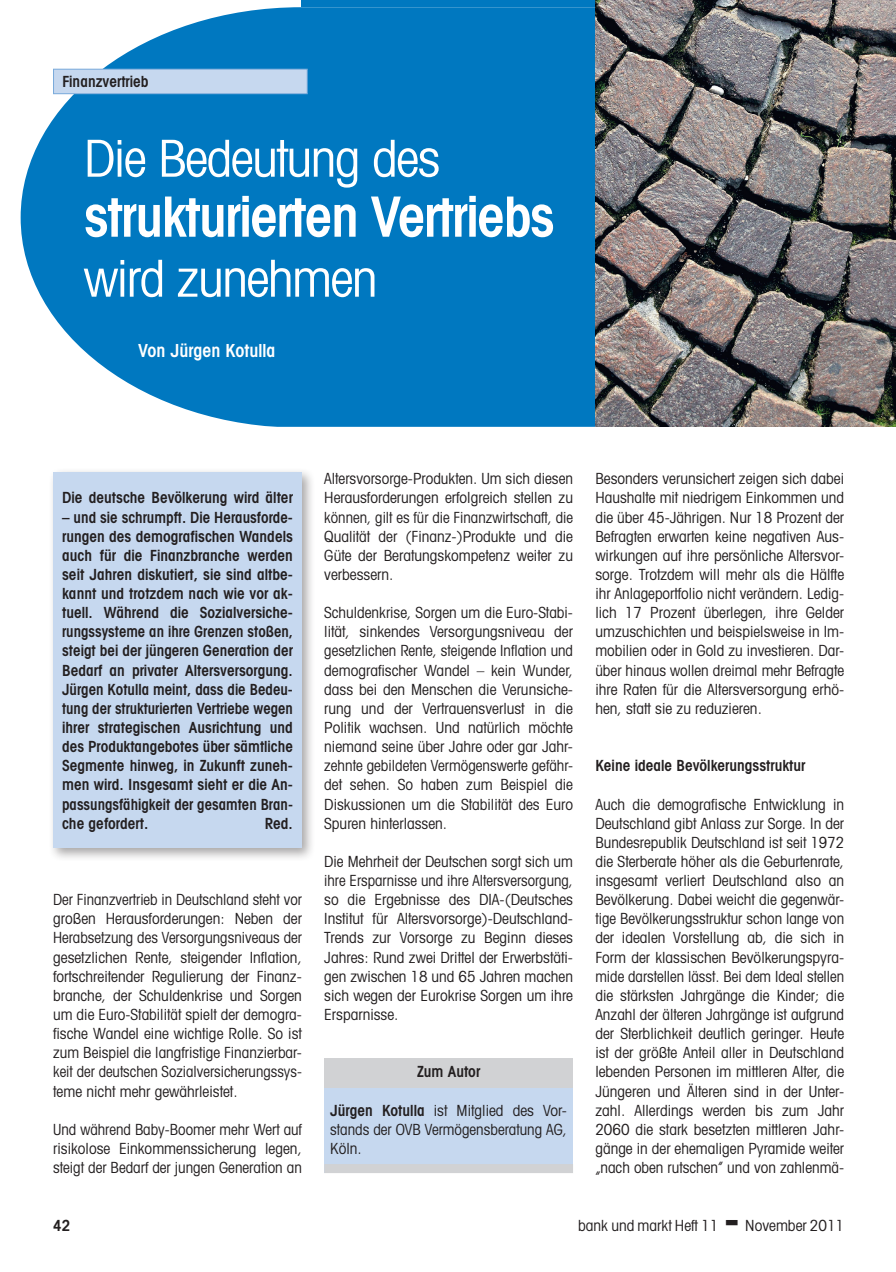
<style>
.page{position:relative;width:896px;height:1272px;background:#fff}
.page>*{position:absolute;margin:0;border:0;box-sizing:border-box;transform-origin:0 0}
.t1{font:600 condensed 55.5px "Avant Garde";letter-spacing:-.025em;color:#fff}
.t2{font:condensed 51px "Avant Garde";letter-spacing:-.025em;color:#fff}
.t3{font:600 condensed 18px "Avant Garde";color:#fff}
.t4{font:condensed 15.3px/19.2px "Avant Garde";color:#231f20;text-align:justify}
.t5{font:600 condensed 15.3px/19.2px "Avant Garde";color:#231f20;text-align:justify}
.s1{font-weight:600}
</style>
<div class="page">
<svg style="left:21px;top:7px;width:574px;height:420px;background:#1a85c6"></svg>
<div style="left:301px;top:0;width:308px;height:7px;background:#0078c0"></div>
<div style="left:54px;top:69px;width:253px;height:25px;background:#c6d8ef"></div>
<div style="left:53px;top:69px;width:255px;height:25px;border:1px solid #7aabdb"></div>
<div style="left:48px;top:468px;width:268px;height:393px;background:#231f20;opacity:.4"></div>
<div style="left:53px;top:473px;width:249px;height:375px;background:#c6d8ef"></div>
<div style="left:324px;top:1084px;width:249px;height:89px;background:#c6d8ef"></div>
<div style="left:324px;top:1058px;width:249px;height:30px;background:#d1d2d4"></div>
<div style="left:324px;top:1164px;width:249px;height:9px;background:#d1d2d4"></div>
<img style="left:595px;top:0;width:300px;height:427px">
<p class="t5" style="left:62px;top:72px;width:88px">Finanzvertrieb</p>
<h2 class="t2" style="left:84px;top:127px;width:358px">Die Bedeutung des</h2>
<h1 class="t1" style="left:84px;top:183px;width:472px">strukturierten Vertriebs</h1>
<h2 class="t2" style="left:84px;top:247px;width:295px">wird zunehmen</h2>
<p class="t3" style="left:138px;top:339px;width:139px">Von Jürgen Kotulla</p>
<p class="t5" style="left:62px;top:488px;width:232px">Die deutsche Bevölkerung wird älter</p>
<p class="t5" style="left:62px;top:507px;width:232px">– und sie schrumpft. Die Herausforde&shy;rungen des demografischen Wandels auch für die Finanzbranche werden seit Jahren diskutiert, sie sind altbe&shy;kannt und trotzdem nach wie vor ak&shy;tuell. Während die Sozialversiche&shy;rungssysteme an ihre Grenzen stoßen, steigt bei der jüngeren Generation der Bedarf an privater Altersversorgung.<br>Jürgen Kotulla meint, dass die Bedeu&shy;tung der strukturierten Vertriebe wegen ihrer strategischen Ausrichtung und des Produktangebotes über sämtliche Segmente hinweg, in Zukunft zuneh&shy;men wird. Insgesamt sieht er die An&shy;passungsfähigkeit der gesamten Bran&shy;che gefordert.</p>
<p class="t5" style="left:265px;top:813px;width:30px">Red.</p>
<p class="t4" style="left:53px;top:890px;width:250px">Der Finanzvertrieb in Deutschland steht vor großen Herausforderungen: Neben der Herabsetzung des Versorgungsniveaus der gesetzlichen Rente, steigender Inflation, fortschreitender Regulierung der Finanz&shy;branche, der Schuldenkrise und Sorgen um die Euro-Stabilität spielt der demogra&shy;fische Wandel eine wichtige Rolle. So ist zum Beispiel die langfristige Finanzierbar&shy;keit der deutschen Sozialversicherungssys&shy;teme nicht mehr gewährleistet.</p>
<p class="t4" style="left:53px;top:1119px;width:250px">Und während Baby-Boomer mehr Wert auf risikolose Einkommenssicherung legen, steigt der Bedarf der jungen Generation an</p>
<p class="t4" style="left:324px;top:469px;width:250px">Altersvorsorge-Produkten. Um sich diesen Herausforderungen erfolgreich stellen zu können, gilt es für die Finanzwirtschaft, die Qualität der (Finanz-)Produkte und die Güte der Beratungskompetenz weiter zu verbessern.</p>
<p class="t4" style="left:324px;top:603px;width:250px">Schuldenkrise, Sorgen um die Euro-Stabi&shy;lität, sinkendes Versorgungsniveau der gesetzlichen Rente, steigende Inflation und demografischer Wandel – kein Wunder, dass bei den Menschen die Verunsiche&shy;rung und der Vertrauensverlust in die Politik wachsen. Und natürlich möchte niemand seine über Jahre oder gar Jahr&shy;zehnte gebildeten Vermögenswerte gefähr&shy;det sehen. So haben zum Beispiel die Diskussionen um die Stabilität des Euro Spuren hinterlassen.</p>
<p class="t4" style="left:324px;top:851px;width:250px">Die Mehrheit der Deutschen sorgt sich um ihre Ersparnisse und ihre Altersversorgung, so die Ergebnisse des DIA-(Deutsches Institut für Altersvorsorge)-Deutschland-Trends zur Vorsorge zu Beginn dieses Jahres: Rund zwei Drittel der Erwerbstäti&shy;gen zwischen 18 und 65 Jahren machen sich wegen der Eurokrise Sorgen um ihre Ersparnisse.</p>
<p class="t5" style="left:417px;top:1062px;width:65px">Zum Autor</p>
<p class="t4" style="left:330px;top:1100px;width:238px"><span class="s1">Jürgen Kotulla</span> ist Mitglied des Vor&shy;stands der OVB Vermögensberatung AG, Köln.</p>
<p class="t4" style="left:595px;top:469px;width:250px">Besonders verunsichert zeigen sich dabei Haushalte mit niedrigem Einkommen und die über 45-Jährigen. Nur 18 Prozent der Befragten erwarten keine negativen Aus&shy;wirkungen auf ihre persönliche Altersvor&shy;sorge. Trotzdem will mehr als die Hälfte ihr Anlageportfolio nicht verändern. Ledig&shy;lich 17 Prozent überlegen, ihre Gelder umzuschichten und beispielsweise in Im&shy;mobilien oder in Gold zu investieren. Dar&shy;über hinaus wollen dreimal mehr Befragte ihre Raten für die Altersversorgung erhö&shy;hen, statt sie zu reduzieren.</p>
<p class="t5" style="left:595px;top:756px;width:212px">Keine ideale Bevölkerungsstruktur</p>
<p class="t4" style="left:595px;top:794px;width:250px">Auch die demografische Entwicklung in Deutschland gibt Anlass zur Sorge. In der Bundesrepublik Deutschland ist seit 1972 die Sterberate höher als die Geburtenrate, insgesamt verliert Deutschland also an Bevölkerung. Dabei weicht die gegenwär&shy;tige Bevölkerungsstruktur schon lange von der idealen Vorstellung ab, die sich in Form der klassischen Bevölkerungspyra&shy;mide darstellen lässt. Bei dem Ideal stellen die stärksten Jahrgänge die Kinder; die Anzahl der älteren Jahrgänge ist aufgrund der Sterblichkeit deutlich geringer. Heute ist der größte Anteil aller in Deutschland lebenden Personen im mittleren Alter, die Jüngeren und Älteren sind in der Unter&shy;zahl. Allerdings werden bis zum Jahr 2060 die stark besetzten mittleren Jahr&shy;gänge in der ehemaligen Pyramide weiter „nach oben rutschen” und von zahlenmä-</p>
<p class="t5" style="left:53px;top:1215px;width:19px">42</p>
<p class="t4" style="left:578px;top:1215px;width:142px">bank und markt Heft 11</p>
<p class="t4" style="left:745px;top:1215px;width:100px">November 2011</p>
</div>
